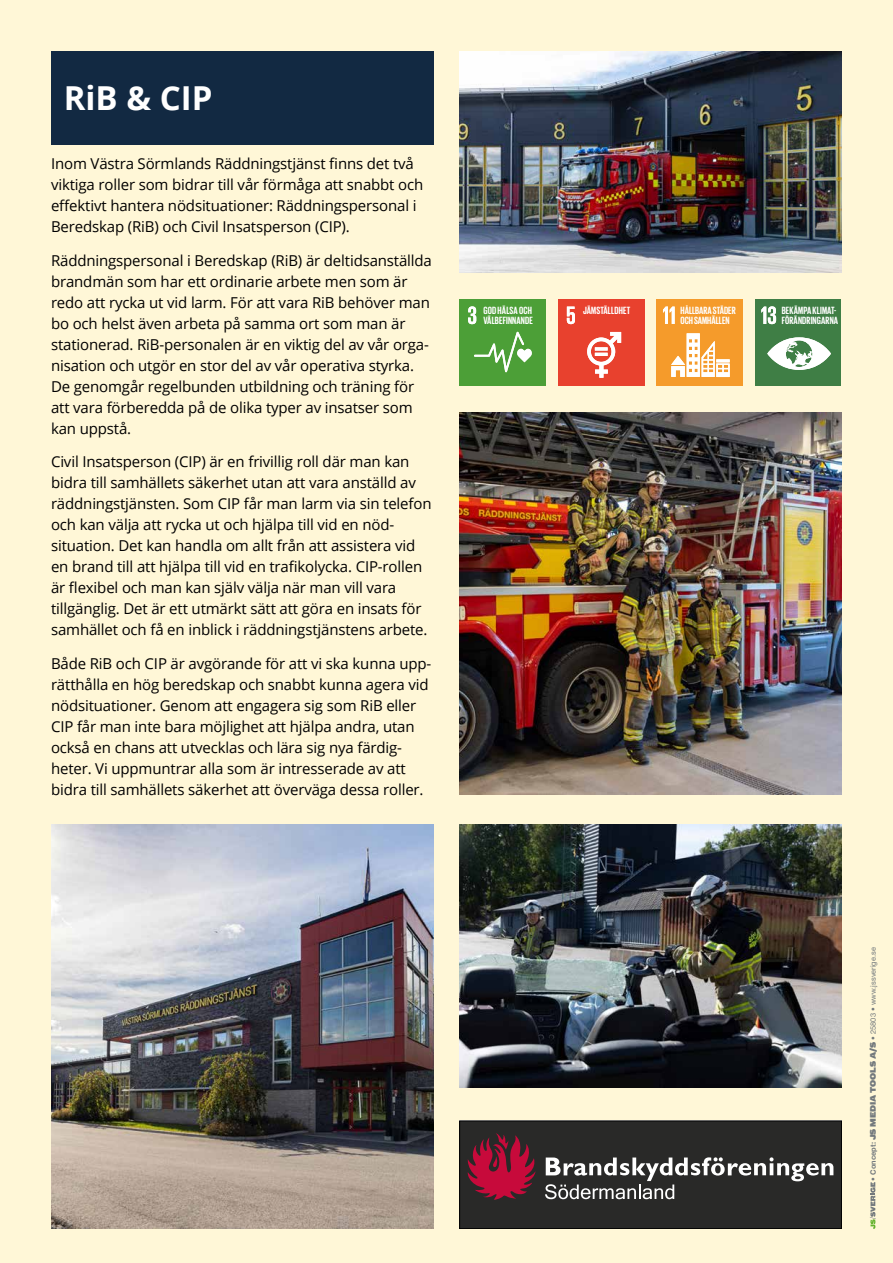
<style>
.page{position:relative;width:893px;height:1263px;background:#fff7d7}
.page>*{position:absolute;margin:0;border:0;box-sizing:border-box;transform-origin:0 0}
.t1{font:700 33px "Open Sans";color:#fff}
.t2{font:15px/21px "Open Sans";letter-spacing:-.01em;color:#000}
.t3{font:700 10.65px/10.2px "Giorgio Sans";letter-spacing:.015em;color:#fff}
.t4{font:7.5px "Helvetica Neue LT Std";color:#73797d}
.s1{font-weight:700}
.s2{font-family:"Bau Super"}
</style>
<div class="page">
<div style="left:459px;top:1121px;width:383px;height:108px;background:#292928"></div>
<svg style="left:468px;top:1133px;width:67px;height:67px"></svg>
<svg style="left:545px;top:1157px;width:288px;height:42px"></svg>
<div style="left:459px;top:1120px;width:383px;height:109px;border:1px solid #000"></div>
<svg style="left:870px;top:1182px;width:6px;height:47px"></svg>
<div style="left:51px;top:51px;width:383px;height:94px;background:#122942"></div>
<img style="left:459px;top:51px;width:383px;height:221px">
<img style="left:459px;top:412px;width:383px;height:383px">
<div style="left:460px;top:299px;width:86px;height:86px;background:#4c9f37"></div>
<svg style="left:468px;top:306px;width:8px;height:18px"></svg>
<svg style="left:474px;top:332px;width:58px;height:40px"></svg>
<div style="left:558px;top:299px;width:86px;height:86px;background:#e8412e"></div>
<svg style="left:567px;top:307px;width:8px;height:17px"></svg>
<svg style="left:587px;top:332px;width:34px;height:46px"></svg>
<div style="left:657px;top:299px;width:86px;height:86px;background:#f59b2b"></div>
<svg style="left:663px;top:307px;width:12px;height:17px"></svg>
<svg style="left:671px;top:333px;width:59px;height:44px"></svg>
<div style="left:755px;top:299px;width:86px;height:86px;background:#3f7e45"></div>
<svg style="left:761px;top:306px;width:15px;height:18px"></svg>
<svg style="left:767px;top:337px;width:64px;height:33px"></svg>
<img style="left:51px;top:825px;width:383px;height:404px">
<img style="left:459px;top:825px;width:383px;height:262px">
<h1 class="t1" style="left:64px;top:74px;width:150px">RiB &amp; CIP</h1>
<p class="t2" style="left:51px;top:152px;width:374px">Inom Västra Sörmlands Räddningstjänst finns det två viktiga roller som bidrar till vår förmåga att snabbt och effektivt hantera nödsituationer: Räddningspersonal i Beredskap (RiB) och Civil Insatsperson (CIP).</p>
<p class="t2" style="left:51px;top:249px;width:382px">Räddningspersonal i Beredskap (RiB) är deltidsanställda brandmän som har ett ordinarie arbete men som är redo att rycka ut vid larm. För att vara RiB behöver man bo och helst även arbeta på samma ort som man är stationerad. RiB-personalen är en viktig del av vår orga&shy;nisation och utgör en stor del av vår operativa styrka.<br>De genomgår regelbunden utbildning och träning för att vara förberedda på de olika typer av insatser som kan uppstå.</p>
<p class="t2" style="left:51px;top:451px;width:382px">Civil Insatsperson (CIP) är en frivillig roll där man kan bidra till samhällets säkerhet utan att vara anställd av räddningstjänsten. Som CIP får man larm via sin telefon och kan välja att rycka ut och hjälpa till vid en nöd&shy;situation. Det kan handla om allt från att assistera vid en brand till att hjälpa till vid en trafikolycka. CIP-rollen är flexibel och man kan själv välja när man vill vara tillgänglig. Det är ett utmärkt sätt att göra en insats för samhället och få en inblick i räddningstjänstens arbete.</p>
<p class="t2" style="left:51px;top:653px;width:382px">Både RiB och CIP är avgörande för att vi ska kunna upp&shy;rätthålla en hög beredskap och snabbt kunna agera vid nödsituationer. Genom att engagera sig som RiB eller CIP får man inte bara möjlighet att hjälpa andra, utan också en chans att utvecklas och lära sig nya färdig&shy;heter. Vi uppmuntrar alla som är intresserade av att bidra till samhällets säkerhet att överväga dessa roller.</p>
<p class="t3" style="left:483px;top:305px;width:51px">GOD HÄLSA OCH<br>VÄLBEFINNANDE</p>
<p class="t3" style="left:583px;top:305px;width:49px">JÄMSTÄLLDHET</p>
<p class="t3" style="left:680px;top:305px;width:57px">HÅLLBARA STÄDER<br>OCH SAMHÄLLEN</p>
<p class="t3" style="left:782px;top:305px;width:58px">BEKÄMPA KLIMAT-<br>FÖRÄNDRINGARNA</p>
<p class="t4" style="left:869px;top:1181px;width:235px;rotate:-90deg">• <span class="s1">Concept:</span> <span class="s2">JS MEDIA TOOLS A/S</span> • 25803 • www.jssverige.se</p>
</div>
